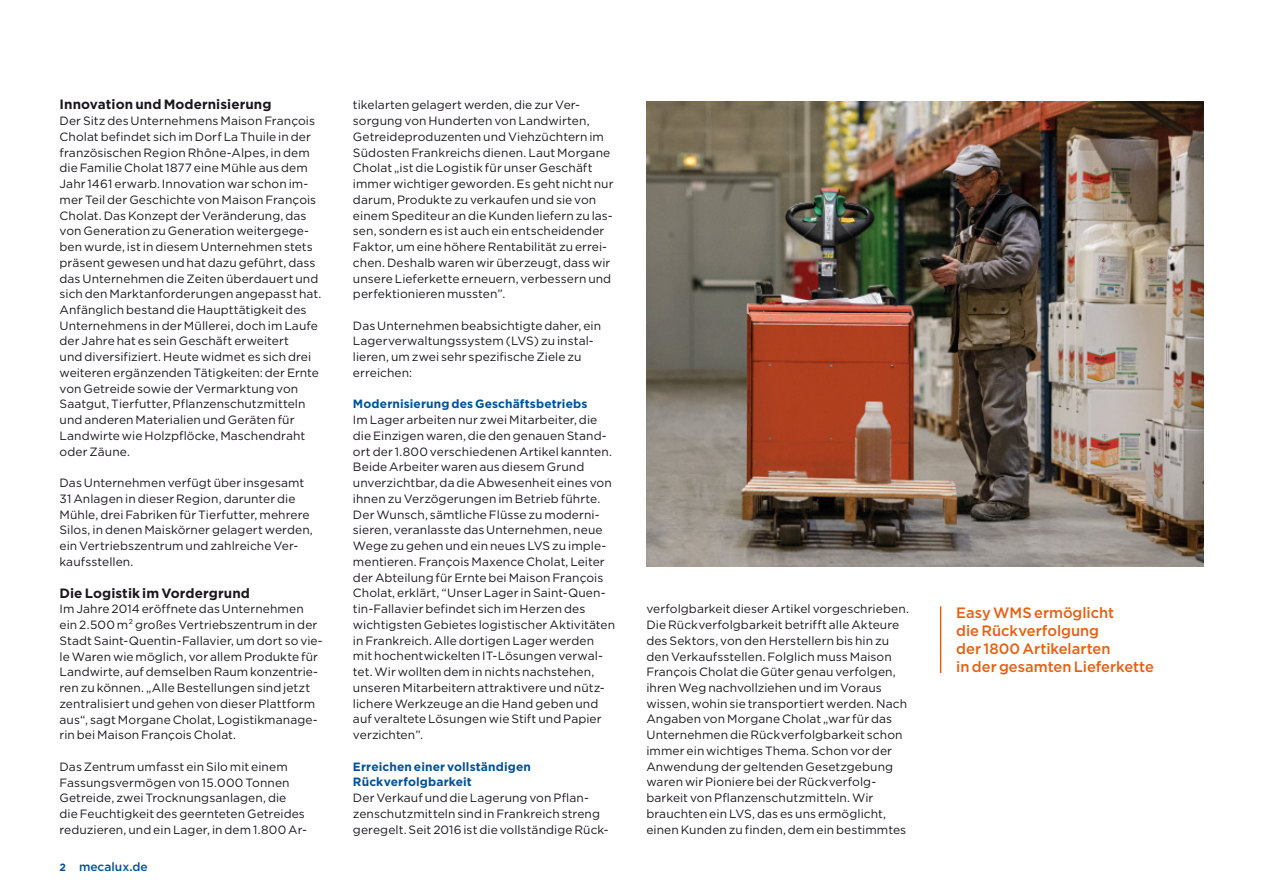
<style>
.page{position:relative;width:1263px;height:893px;background:#fff}
.page>*{position:absolute;margin:0;border:0;box-sizing:border-box;transform-origin:0 0}
.t1{font:500 15px/18px "Gotham";color:#e95e0f}
.t2{font:700 13.5px "Gotham";letter-spacing:.005em;color:#1a171c}
.t3{font:12px/15.8px "Gotham";letter-spacing:.005em;color:#1a171c}
.t4{font:700 12px/15.8px "Gotham";letter-spacing:.01em;color:#005198}
.t5{font:500 12px "Gotham";color:#005198}
.s1{font-weight:700;font-size:10.5px}
</style>
<div class="page">
<img style="left:646px;top:102px;width:557px;height:464px">
<hr style="left:940px;top:606px;width:1px;height:67px;background:#e95e0f">
<p class="t2" style="left:60px;top:96px;width:213px">Innovation und Modernisierung</p>
<p class="t3" style="left:60px;top:113px;width:263px">Der Sitz des Unternehmens Maison François Cholat befindet sich im Dorf La Thuile in der französischen Region Rhône-Alpes, in dem die Familie Cholat 1877 eine Mühle aus dem Jahr 1461 erwarb. Innovation war schon im&shy;mer Teil der Geschichte von Maison François Cholat. Das Konzept der Veränderung, das von Generation zu Generation weitergege&shy;ben wurde, ist in diesem Unternehmen stets präsent gewesen und hat dazu geführt, dass das Unternehmen die Zeiten überdauert und sich den Marktanforderungen angepasst hat.<br>Anfänglich bestand die Haupttätigkeit des Unternehmens in der Müllerei, doch im Laufe der Jahre hat es sein Geschäft erweitert<br>und diversifiziert. Heute widmet es sich drei weiteren ergänzenden Tätigkeiten: der Ernte von Getreide sowie der Vermarktung von Saatgut, Tierfutter, Pflanzenschutzmitteln und anderen Materialien und Geräten für Landwirte wie Holzpflöcke, Maschendraht oder Zäune.</p>
<p class="t3" style="left:60px;top:475px;width:255px">Das Unternehmen verfügt über insgesamt 31 Anlagen in dieser Region, darunter die Mühle, drei Fabriken für Tierfutter, mehrere Silos, in denen Maiskörner gelagert werden, ein Vertriebszentrum und zahlreiche Ver&shy;kaufsstellen.</p>
<p class="t2" style="left:60px;top:584px;width:192px">Die Logistik im Vordergrund</p>
<p class="t3" style="left:60px;top:601px;width:265px">Im Jahre 2014 eröffnete das Unternehmen ein 2.500 m² großes Vertriebszentrum in der Stadt Saint-Quentin-Fallavier, um dort so vie&shy;le Waren wie möglich, vor allem Produkte für Landwirte, auf demselben Raum konzentrie&shy;ren zu können. „Alle Bestellungen sind jetzt zentralisiert und gehen von dieser Plattform aus“, sagt Morgane Cholat, Logistikmanage&shy;rin bei Maison François Cholat.</p>
<p class="t3" style="left:60px;top:758px;width:249px">Das Zentrum umfasst ein Silo mit einem Fassungsvermögen von 15.000 Tonnen Getreide, zwei Trocknungsanlagen, die die Feuchtigkeit des geernteten Getreides reduzieren, und ein Lager, in dem 1.800 Ar-</p>
<p class="t5" style="left:60px;top:859px;width:90px"><span class="s1">2</span> mecalux.de</p>
<p class="t3" style="left:353px;top:97px;width:262px">tikelarten gelagert werden, die zur Ver&shy;sorgung von Hunderten von Landwirten, Getreideproduzenten und Viehzüchtern im Südosten Frankreichs dienen. Laut Morgane Cholat „ist die Logistik für unser Geschäft immer wichtiger geworden. Es geht nicht nur darum, Produkte zu verkaufen und sie von einem Spediteur an die Kunden liefern zu las&shy;sen, sondern es ist auch ein entscheidender Faktor, um eine höhere Rentabilität zu errei&shy;chen. Deshalb waren wir überzeugt, dass wir unsere Lieferkette erneuern, verbessern und perfektionieren mussten”.</p>
<p class="t3" style="left:353px;top:317px;width:250px">Das Unternehmen beabsichtigte daher, ein Lagerverwaltungssystem (LVS) zu instal&shy;lieren, um zwei sehr spezifische Ziele zu erreichen:</p>
<p class="t4" style="left:353px;top:396px;width:236px">Modernisierung des Geschäftsbetriebs</p>
<p class="t3" style="left:353px;top:412px;width:264px">Im Lager arbeiten nur zwei Mitarbeiter, die die Einzigen waren, die den genauen Stand&shy;ort der 1.800 verschiedenen Artikel kannten.<br>Beide Arbeiter waren aus diesem Grund unverzichtbar, da die Abwesenheit eines von ihnen zu Verzögerungen im Betrieb führte.<br>Der Wunsch, sämtliche Flüsse zu moderni&shy;sieren, veranlasste das Unternehmen, neue Wege zu gehen und ein neues LVS zu imple&shy;mentieren. François Maxence Cholat, Leiter der Abteilung für Ernte bei Maison François Cholat, erklärt, “Unser Lager in Saint-Quen&shy;tin-Fallavier befindet sich im Herzen des wichtigsten Gebietes logistischer Aktivitäten in Frankreich. Alle dortigen Lager werden mit hochentwickelten IT-Lösungen verwal&shy;tet. Wir wollten dem in nichts nachstehen, unseren Mitarbeitern attraktivere und nütz&shy;lichere Werkzeuge an die Hand geben und auf veraltete Lösungen wie Stift und Papier verzichten”.</p>
<p class="t4" style="left:353px;top:758px;width:179px">Erreichen einer vollständigen<br>Rückverfolgbarkeit</p>
<p class="t3" style="left:353px;top:790px;width:257px">Der Verkauf und die Lagerung von Pflan&shy;zenschutzmitteln sind in Frankreich streng geregelt. Seit 2016 ist die vollständige Rück-</p>
<p class="t3" style="left:646px;top:601px;width:264px">verfolgbarkeit dieser Artikel vorgeschrieben.<br>Die Rückverfolgbarkeit betrifft alle Akteure des Sektors, von den Herstellern bis hin zu den Verkaufsstellen. Folglich muss Maison François Cholat die Güter genau verfolgen, ihren Weg nachvollziehen und im Voraus wissen, wohin sie transportiert werden. Nach Angaben von Morgane Cholat „war für das Unternehmen die Rückverfolgbarkeit schon immer ein wichtiges Thema. Schon vor der Anwendung der geltenden Gesetzgebung waren wir Pioniere bei der Rückverfolg&shy;barkeit von Pflanzenschutzmitteln. Wir brauchten ein LVS, das es uns ermöglicht, einen Kunden zu finden, dem ein bestimmtes</p>
<p class="t1" style="left:956px;top:603px;width:199px">Easy WMS ermöglicht<br>die Rückverfolgung<br>der 1800 Artikelarten<br>in der gesamten Lieferkette</p>
</div>
